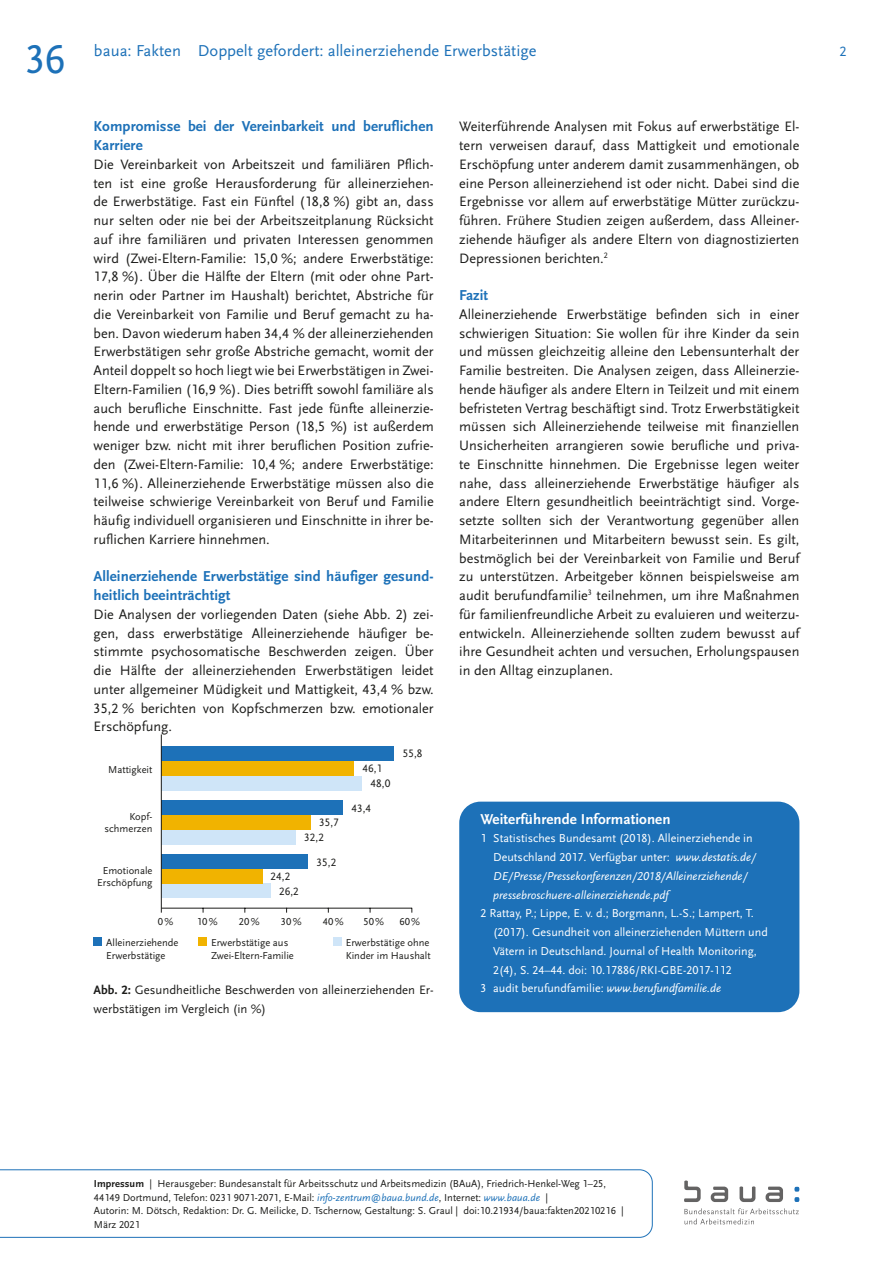
<style>
.page{position:relative;width:893px;height:1263px;background:#fff}
.page>*{position:absolute;margin:0;border:0;box-sizing:border-box;transform-origin:0 0}
.t1{font:42px "Scala Sans Pro";color:#1d71b8}
.t2{font:16.5px "Scala Sans Pro";color:#1d71b8}
._3_ZwHead_1{font:700 15px/18.8px "Scala Sans Pro";letter-spacing:.005em;color:#1d71b8}
._5_LIT_Head{font:700 15px "Scala Sans Pro";letter-spacing:.005em;color:#fff}
._3_Fließ{font:14.25px/18.8px "Scala Sans Pro";color:#1d1d1b;text-align:justify}
.t3{font:14.25px "Scala Sans Pro";color:#1d71b8}
._3_Fließ-2{font:12.75px/18.8px "Scala Sans Pro";color:#1d1d1b}
._5_LIT_Fließ{font:12px/18.8px "Scala Sans Pro";color:#fff}
._5_LIT_Fließ-2{font:italic 12px/18.8px "Scala Sans Pro";color:#fff}
.t4{font:11.25px "Scala Sans Pro";color:#1d1d1b}
.t5{font:10.5px/13.5px "Scala Sans Pro";color:#1d1d1b}
.s1{font-weight:700}
.s2{font-style:normal}
.s3{font-style:italic}
.s4{font-style:italic;color:#1d71b8}
</style>
<div class="page">
<svg style="left:0;top:1169px;width:653px;height:69px"></svg>
<svg style="left:794px;top:1187px;width:5px;height:15px"></svg>
<svg style="left:684px;top:1208px;width:115px;height:16px"></svg>
<svg style="left:684px;top:1180px;width:17px;height:22px"></svg>
<svg style="left:739px;top:1186px;width:16px;height:16px"></svg>
<svg style="left:711px;top:1186px;width:17px;height:16px"></svg>
<svg style="left:766px;top:1186px;width:17px;height:16px"></svg>
<div style="left:459px;top:802px;width:340px;height:210px;background:#1d71b8;border-radius:21px"></div>
<hr style="left:161px;top:908px;width:251px;height:1px;background:#1d1d1b">
<div style="left:161px;top:775px;width:201px;height:15px;background:#cfe5f8"></div>
<div style="left:161px;top:830px;width:135px;height:15px;background:#cfe5f8"></div>
<div style="left:161px;top:883px;width:110px;height:15px;background:#cfe5f8"></div>
<div style="left:161px;top:760px;width:193px;height:15px;background:#f1b300"></div>
<div style="left:161px;top:815px;width:149px;height:15px;background:#f1b300"></div>
<div style="left:161px;top:868px;width:101px;height:15px;background:#f1b300"></div>
<div style="left:161px;top:746px;width:233px;height:15px;background:#1d71b8"></div>
<div style="left:161px;top:800px;width:182px;height:15px;background:#1d71b8"></div>
<div style="left:161px;top:854px;width:147px;height:15px;background:#1d71b8"></div>
<hr style="left:161px;top:734px;width:1px;height:179px;background:#1d1d1b">
<div style="left:94px;top:937px;width:8px;height:9px;background:#1d71b8"></div>
<div style="left:198px;top:937px;width:9px;height:9px;background:#f1b300"></div>
<div style="left:333px;top:937px;width:8px;height:9px;background:#cfe5f8"></div>
<h1 class="t1" style="left:25px;top:35px;width:42px">36</h1>
<p class="t2" style="left:94px;top:41px;width:444px">baua: Fakten Doppelt gefordert: alleinerziehende Erwerbstätige</p>
<p class="t3" style="left:840px;top:43px;width:9px">2</p>
<p class="_3_ZwHead_1" style="left:94px;top:117px;width:342px">Kompromisse bei der Vereinbarkeit und beruflichen<br>Karriere</p>
<p class="_3_Fließ" style="left:94px;top:155px;width:342px">Die Vereinbarkeit von Arbeitszeit und familiären Pflich&shy;ten ist eine große Herausforderung für alleinerziehen&shy;de Erwerbstätige. Fast ein Fünftel (18,8 %) gibt an, dass nur selten oder nie bei der Arbeitszeitplanung Rücksicht auf ihre familiären und privaten Interessen genommen wird (Zwei-Eltern-Familie: 15,0 %; andere Erwerbstätige:<br>17,8 %). Über die Hälfte der Eltern (mit oder ohne Part&shy;nerin oder Partner im Haushalt) berichtet, Abstriche für die Vereinbarkeit von Familie und Beruf gemacht zu ha&shy;ben. Davon wiederum haben 34,4 % der alleinerziehenden Erwerbstätigen sehr große Abstriche gemacht, womit der Anteil doppelt so hoch liegt wie bei Erwerbstätigen in Zwei-Eltern-Familien (16,9 %). Dies betrifft sowohl familiäre als auch berufliche Einschnitte. Fast jede fünfte alleinerzie&shy;hende und erwerbstätige Person (18,5 %) ist außerdem weniger bzw. nicht mit ihrer beruflichen Position zufrie&shy;den (Zwei-Eltern-Familie: 10,4 %; andere Erwerbstätige:<br>11,6 %). Alleinerziehende Erwerbstätige müssen also die teilweise schwierige Vereinbarkeit von Beruf und Familie häufig individuell organisieren und Einschnitte in ihrer be&shy;ruflichen Karriere hinnehmen.</p>
<p class="_3_ZwHead_1" style="left:94px;top:567px;width:342px">Alleinerziehende Erwerbstätige sind häufiger gesund&shy;heitlich beeinträchtigt</p>
<p class="_3_Fließ" style="left:94px;top:605px;width:342px">Die Analysen der vorliegenden Daten (siehe Abb. 2) zei&shy;gen, dass erwerbstätige Alleinerziehende häufiger be&shy;stimmte psychosomatische Beschwerden zeigen. Über die Hälfte der alleinerziehenden Erwerbstätigen leidet unter allgemeiner Müdigkeit und Mattigkeit, 43,4 % bzw.<br>35,2 % berichten von Kopfschmerzen bzw. emotionaler Erschöpfung.</p>
<p class="t5" style="left:108px;top:762px;width:46px">Mattigkeit</p>
<p class="t5" style="left:105px;top:810px;width:49px;line-height:12.6px;text-align:right">Kopf&shy;schmerzen</p>
<p class="t5" style="left:97px;top:864px;width:57px;line-height:12.6px;text-align:center">Emotionale<br>Erschöpfung</p>
<p class="t4" style="left:319px;top:816px;width:21px">35,7</p>
<p class="t4" style="left:304px;top:831px;width:21px">32,2</p>
<p class="t4" style="left:271px;top:870px;width:21px">24,2</p>
<p class="t4" style="left:279px;top:885px;width:21px">26,2</p>
<p class="t4" style="left:317px;top:855px;width:21px">35,2</p>
<p class="t4" style="left:362px;top:762px;width:21px">46,1</p>
<p class="t4" style="left:371px;top:777px;width:21px">48,0</p>
<p class="t4" style="left:351px;top:801px;width:21px">43,4</p>
<p class="t4" style="left:403px;top:747px;width:21px">55,8</p>
<p class="t5" style="left:158px;top:914px;width:17px">0%</p>
<p class="t5" style="left:197px;top:914px;width:22px">10%</p>
<p class="t5" style="left:239px;top:914px;width:22px">20%</p>
<p class="t5" style="left:281px;top:914px;width:22px">30%</p>
<p class="t5" style="left:323px;top:914px;width:22px">40%</p>
<p class="t5" style="left:363px;top:914px;width:22px">50%</p>
<p class="t5" style="left:399px;top:914px;width:22px">60%</p>
<p class="t5" style="left:346px;top:936px;width:85px">Erwerbstätige ohne</p>
<p class="t5" style="left:346px;top:948px;width:87px">Kinder im Haushalt</p>
<p class="_3_Fließ-2" style="left:94px;top:980px;width:342px"><span class="s1">Abb. 2:</span> Gesundheitliche Beschwerden von alleinerziehenden Er&shy;werbstätigen im Vergleich (in %)</p>
<p class="t5" style="left:106px;top:936px;width:74px;line-height:12.6px">Alleinerziehende<br>Erwerbstätige</p>
<p class="t5" style="left:211px;top:936px;width:79px">Erwerbstätige aus</p>
<p class="t5" style="left:211px;top:948px;width:84px">Zwei-Eltern-Familie</p>
<p class="_3_Fließ" style="left:459px;top:117px;width:342px">Weiterführende Analysen mit Fokus auf erwerbstätige El&shy;tern verweisen darauf, dass Mattigkeit und emotionale Erschöpfung unter anderem damit zusammenhängen, ob eine Person alleinerziehend ist oder nicht. Dabei sind die Ergebnisse vor allem auf erwerbstätige Mütter zurückzu&shy;führen. Frühere Studien zeigen außerdem, dass Alleiner&shy;ziehende häufiger als andere Eltern von diagnostizierten Depressionen berichten.<sup>2</sup></p>
<p class="_3_ZwHead_1" style="left:459px;top:286px;width:31px">Fazit</p>
<p class="_3_Fließ" style="left:459px;top:305px;width:342px">Alleinerziehende Erwerbstätige befinden sich in einer schwierigen Situation: Sie wollen für ihre Kinder da sein und müssen gleichzeitig alleine den Lebensunterhalt der Familie bestreiten. Die Analysen zeigen, dass Alleinerzie&shy;hende häufiger als andere Eltern in Teilzeit und mit einem befristeten Vertrag beschäftigt sind. Trotz Erwerbstätigkeit müssen sich Alleinerziehende teilweise mit finanziellen Unsicherheiten arrangieren sowie berufliche und priva&shy;te Einschnitte hinnehmen. Die Ergebnisse legen weiter nahe, dass alleinerziehende Erwerbstätige häufiger als andere Eltern gesundheitlich beeinträchtigt sind. Vorge&shy;setzte sollten sich der Verantwortung gegenüber allen Mitarbeiterinnen und Mitarbeitern bewusst sein. Es gilt, bestmöglich bei der Vereinbarkeit von Familie und Beruf zu unterstützen. Arbeitgeber können beispielsweise am audit berufundfamilie<sup>3</sup> teilnehmen, um ihre Maßnahmen für familienfreundliche Arbeit zu evaluieren und weiterzu&shy;entwickeln. Alleinerziehende sollten zudem bewusst auf ihre Gesundheit achten und versuchen, Erholungspausen in den Alltag einzuplanen.</p>
<p class="_5_LIT_Head" style="left:480px;top:810px;width:192px">Weiterführende Informationen</p>
<p class="_5_LIT_Fließ-2" style="left:493px;top:829px;width:264px;text-indent:-13px"><span class="s2">1 Statistisches Bundesamt (2018). Alleinerziehende in Deutschland 2017. Verfügbar unter:</span> www.destatis.de/ DE/Presse/Pressekonferenzen/2018/Alleinerziehende/ pressebroschuere-alleinerziehende.pdf</p>
<p class="_5_LIT_Fließ" style="left:493px;top:904px;width:276px;text-indent:-13px">2 Rattay, P.; Lippe, E. v. d.; Borgmann, L.-S.; Lampert, T. (2017). Gesundheit von alleinerziehenden Müttern und Vätern in Deutschland. Journal of Health Monitoring, 2(4), S. 24–44. doi: 10.17886/RKI-GBE-2017-112</p>
<p class="_5_LIT_Fließ" style="left:480px;top:979px;width:242px">3 audit berufundfamilie: <span class="s3">www.berufundfamilie.de</span></p>
<p class="t5" style="left:94px;top:1177px;width:532px"><span class="s1">Impressum</span> | Herausgeber: Bundesanstalt für Arbeitsschutz und Arbeitsmedizin (BAuA), Friedrich-Henkel-Weg 1–25, 44149 Dortmund, Telefon: 0231 9071-2071, E-Mail: <span class="s4">info-zentrum@baua.bund.de</span>, Internet: <span class="s4">www.baua.de</span> |<br>Autorin: M. Dötsch, Redaktion: Dr. G. Meilicke, D. Tschernow, Gestaltung: S. Graul | doi:10.21934/baua:fakten20210216 | März 2021</p>
</div>
